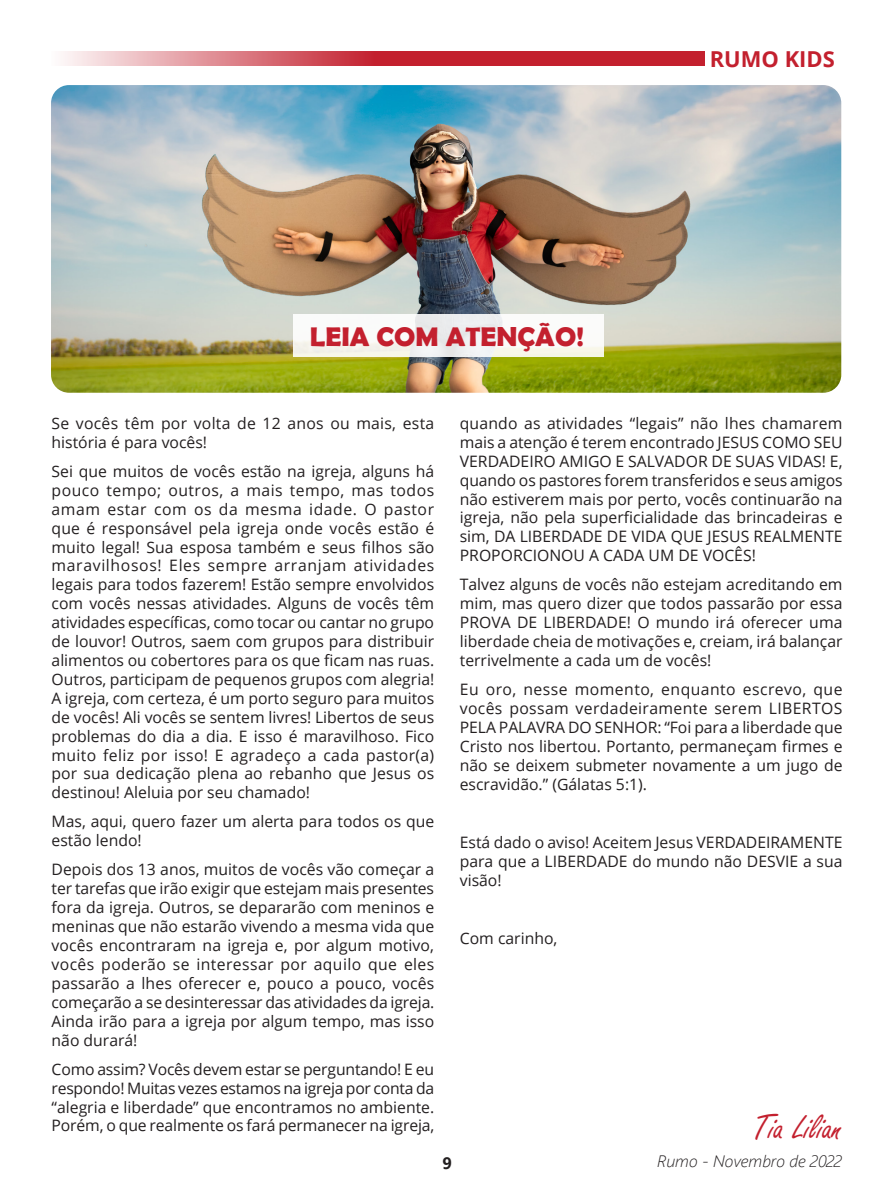
<style>
.page{position:relative;width:893px;height:1191px;background:#fff}
.page>*{position:absolute;margin:0;border:0;box-sizing:border-box;transform-origin:0 0}
.t1{font:37.5px "Freestyle Script";color:#c3202e}
.t2{font:700 27px "Berlin Sans FB Demi";color:#c3202e;scale:1.05 1}
.t3{font:700 21.9px "Open Sans";color:#c3202e}
.t4{font:italic 300 16.5px "Segoe UI";color:#231f20}
.t5{font:700 16.5px "Segoe UI";color:#231f20}
.t6{font:15.75px/18.9px "Open Sans";color:#231f20;text-align:justify}
</style>
<div class="page">
<svg style="left:64px;top:51px;width:641px;height:15px;background:#d0535e"></svg>
<img style="left:51px;top:85px;width:790px;height:308px">
<svg style="left:293px;top:315px;width:311px;height:42px"></svg>
<h2 class="t2" style="left:310px;top:321px;width:263px">LEIA COM ATENÇÃO!</h2>
<h3 class="t3" style="left:710px;top:43px;width:127px">RUMO KIDS</h3>
<p class="t6" style="left:52px;top:413px;width:384px">Se vocês têm por volta de 12 anos ou mais, esta história é para vocês!</p>
<p class="t6" style="left:52px;top:461px;width:384px">Sei que muitos de vocês estão na igreja, alguns há pouco tempo; outros, a mais tempo, mas todos amam estar com os da mesma idade. O pastor que é responsável pela igreja onde vocês estão é muito legal! Sua esposa também e seus filhos são maravilhosos! Eles sempre arranjam atividades legais para todos fazerem! Estão sempre envolvidos com vocês nessas atividades. Alguns de vocês têm atividades específicas, como tocar ou cantar no grupo de louvor! Outros, saem com grupos para distribuir alimentos ou cobertores para os que ficam nas ruas.<br>Outros, participam de pequenos grupos com alegria!<br>A igreja, com certeza, é um porto seguro para muitos de vocês! Ali vocês se sentem livres! Libertos de seus problemas do dia a dia. E isso é maravilhoso. Fico muito feliz por isso! E agradeço a cada pastor(a) por sua dedicação plena ao rebanho que Jesus os destinou! Aleluia por seu chamado!</p>
<p class="t6" style="left:52px;top:812px;width:384px">Mas, aqui, quero fazer um alerta para todos os que estão lendo!</p>
<p class="t6" style="left:52px;top:860px;width:384px">Depois dos 13 anos, muitos de vocês vão começar a ter tarefas que irão exigir que estejam mais presentes fora da igreja. Outros, se depararão com meninos e meninas que não estarão vivendo a mesma vida que vocês encontraram na igreja e, por algum motivo, vocês poderão se interessar por aquilo que eles passarão a lhes oferecer e, pouco a pouco, vocês começarão a se desinteressar das atividades da igreja.<br>Ainda irão para a igreja por algum tempo, mas isso não durará!</p>
<p class="t6" style="left:52px;top:1059px;width:384px">Como assim? Vocês devem estar se perguntando! E eu respondo! Muitas vezes estamos na igreja por conta da “alegria e liberdade” que encontramos no ambiente.<br>Porém, o que realmente os fará permanecer na igreja,</p>
<p class="t6" style="left:460px;top:413px;width:384px">quando as atividades “legais” não lhes chamarem mais a atenção é terem encontrado JESUS COMO SEU VERDADEIRO AMIGO E SALVADOR DE SUAS VIDAS! E, quando os pastores forem transferidos e seus amigos não estiverem mais por perto, vocês continuarão na igreja, não pela superficialidade das brincadeiras e sim, DA LIBERDADE DE VIDA QUE JESUS REALMENTE PROPORCIONOU A CADA UM DE VOCÊS!</p>
<p class="t6" style="left:460px;top:575px;width:384px">Talvez alguns de vocês não estejam acreditando em mim, mas quero dizer que todos passarão por essa PROVA DE LIBERDADE! O mundo irá oferecer uma liberdade cheia de motivações e, creiam, irá balançar terrivelmente a cada um de vocês!</p>
<p class="t6" style="left:460px;top:679px;width:384px">Eu oro, nesse momento, enquanto escrevo, que vocês possam verdadeiramente serem LIBERTOS PELA PALAVRA DO SENHOR: “Foi para a liberdade que Cristo nos libertou. Portanto, permaneçam firmes e não se deixem submeter novamente a um jugo de escravidão.” (Gálatas 5:1).</p>
<p class="t6" style="left:460px;top:832px;width:384px">Está dado o aviso! Aceitem Jesus VERDADEIRAMENTE para que a LIBERDADE do mundo não DESVIE a sua visão!</p>
<p class="t6" style="left:460px;top:928px;width:99px">Com carinho,</p>
<h1 class="t1" style="left:753px;top:1106px;width:91px">Tia Lilian</h1>
<p class="t5" style="left:442px;top:1147px;width:11px">9</p>
<p class="t4" style="left:657px;top:1145px;width:186px">Rumo - Novembro de 2022</p>
</div>
